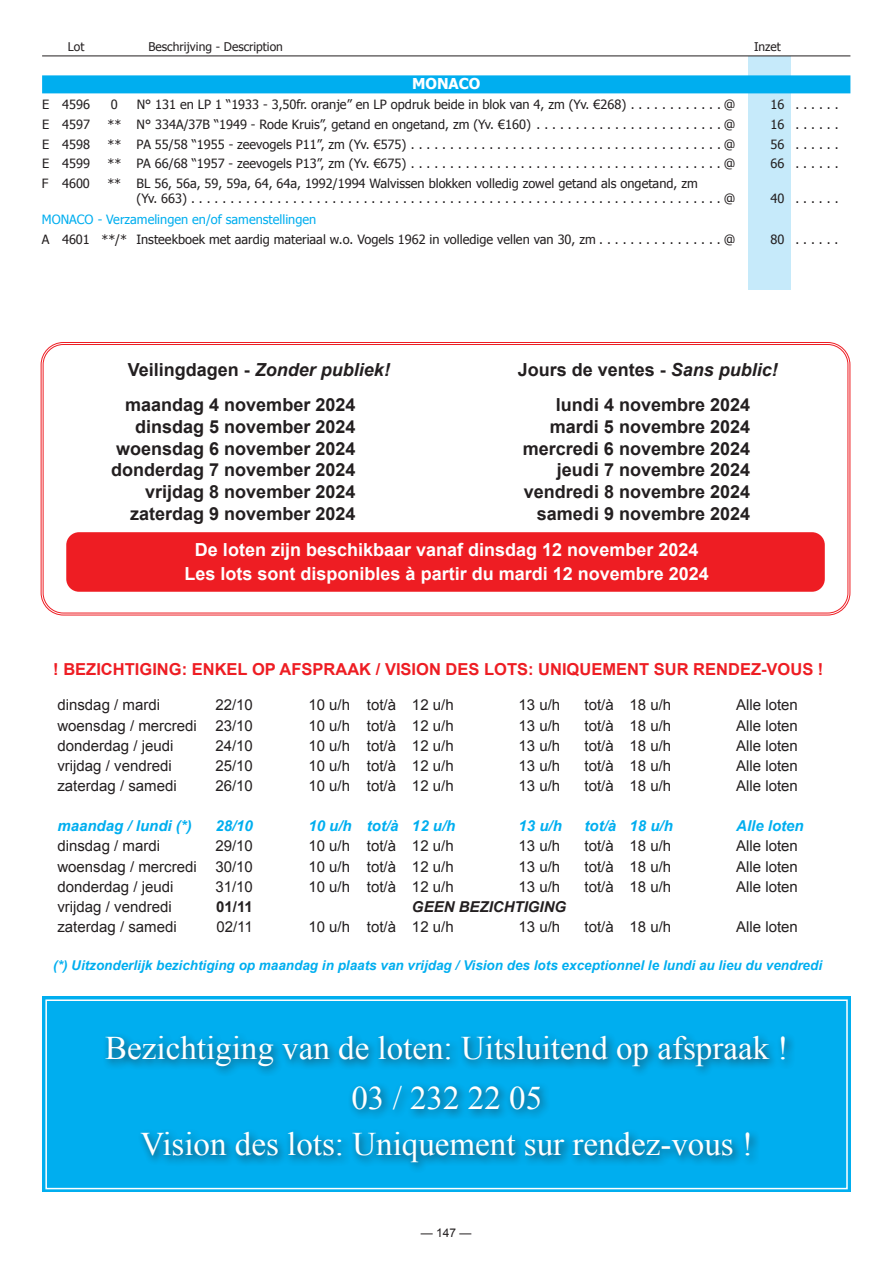
<style>
.page{position:relative;width:893px;height:1264px;background:#fff}
.page>*{position:absolute;margin:0;border:0;box-sizing:border-box;transform-origin:0 0}
.t1{font:33px/49.5px "Times New Roman";color:#fff;text-align:center}
.t2{font:700 18px "Arial";color:#231f20}
.t3{font:700 18px/24px "Arial";color:#fff;text-align:center}
.t4{font:italic 700 18px "Arial";color:#231f20}
.t5{font:700 16.5px "Arial";color:#ee1d23}
.t6{font:15px "Arial";color:#231f20}
.t7{font:italic 700 15px "Arial";color:#00aeef}
.t8{font:italic 700 15px "Arial";color:#231f20}
.t9{font:700 15px "Tahoma";color:#fff}
.t10{font:700 15px "Arial";color:#231f20}
.t11{font:italic 700 13.5px "Arial";color:#00aeef}
.t12{font:12.75px/15.3px "Tahoma";color:#231f20}
.t13{font:12.75px "Tahoma";color:#00aeef}
.t14{font:12px "Tahoma";color:#231f20}
.t15{font:12px "Arial";color:#231f20}
.s1{font-style:normal}
.s2{font-style:italic}
</style>
<div class="page">
<div style="left:748px;top:56px;width:42px;height:234px;background:#c6eafa"></div>
<hr style="left:42px;top:56px;width:808px;height:1px;background:#231f20">
<div style="left:42px;top:75px;width:808px;height:18px;background:#00aeef"></div>
<div style="left:42px;top:996px;width:809px;height:196px;background:#00aeef"></div>
<div style="left:45px;top:999px;width:802px;height:190px;border:2px solid #fff"></div>
<div style="left:102px;top:1031px;width:693px;height:142px;background:#231f20;opacity:.75"></div>
<div style="left:66px;top:532px;width:758px;height:60px;background:#ee1d23;border-radius:13px"></div>
<p class="t14" style="left:68px;top:39px;width:18px">Lot</p>
<p class="t14" style="left:148px;top:39px;width:136px">Beschrijving - Description</p>
<p class="t14" style="left:754px;top:39px;width:28px">Inzet</p>
<p class="t9" style="left:412px;top:73px;width:70px">MONACO</p>
<p class="t12" style="left:42px;top:96px;width:49px">E 4596</p>
<p class="t12" style="left:111px;top:96px;width:8px">0</p>
<p class="t12" style="left:137px;top:96px;width:600px">N° 131 en LP 1 “1933 - 3,50fr. oranje” en LP opdruk beide in blok van 4, zm (Yv. €268) . . . . . . . . . . . @</p>
<p class="t12" style="left:770px;top:96px;width:70px">16 . . . . . .</p>
<p class="t12" style="left:42px;top:116px;width:49px">E 4597</p>
<p class="t12" style="left:107px;top:116px;width:629px">** N° 334A/37B “1949 - Rode Kruis”, getand en ongetand, zm (Yv. €160) . . . . . . . . . . . . . . . . . . . . . . . @</p>
<p class="t12" style="left:770px;top:116px;width:70px">16 . . . . . .</p>
<p class="t12" style="left:42px;top:136px;width:49px">E 4598</p>
<p class="t12" style="left:107px;top:136px;width:629px">** PA 55/58 “1955 - zeevogels P11”, zm (Yv. €575) . . . . . . . . . . . . . . . . . . . . . . . . . . . . . . . . . . . . . . . @</p>
<p class="t12" style="left:770px;top:136px;width:70px">56 . . . . . .</p>
<p class="t12" style="left:42px;top:155px;width:49px">E 4599</p>
<p class="t12" style="left:107px;top:155px;width:629px">** PA 66/68 “1957 - zeevogels P13”, zm (Yv. €675) . . . . . . . . . . . . . . . . . . . . . . . . . . . . . . . . . . . . . . . @</p>
<p class="t12" style="left:770px;top:155px;width:70px">66 . . . . . .</p>
<p class="t12" style="left:42px;top:175px;width:49px">F 4600</p>
<p class="t12" style="left:136px;top:175px;width:600px;text-indent:-29px">** BL 56, 56a, 59, 59a, 64, 64a, 1992/1994 Walvissen blokken volledig zowel getand als ongetand, zm<br>(Yv. 663) . . . . . . . . . . . . . . . . . . . . . . . . . . . . . . . . . . . . . . . . . . . . . . . . . . . . . . . . . . . . . . . . . . . @</p>
<p class="t12" style="left:770px;top:191px;width:70px">40 . . . . . .</p>
<p class="t13" style="left:42px;top:211px;width:276px">MONACO - Verzamelingen en/of samenstellingen</p>
<p class="t12" style="left:42px;top:231px;width:695px">A 4601 **/* Insteekboek met aardig materiaal w. o. Vogels 1962 in volledige vellen van 30, zm . . . . . . . . . . . . . . . @</p>
<p class="t12" style="left:770px;top:231px;width:70px">80 . . . . . .</p>
<h2 class="t4" style="left:128px;top:358px;width:263px"><span class="s1">Veilingdagen -</span> Zonder publiek!</h2>
<h2 class="t2" style="left:517px;top:358px;width:262px">Jours de ventes - <span class="s2">Sans public!</span></h2>
<h2 class="t2" style="left:125px;top:393px;width:232px">maandag 4 november 2024</h2>
<h2 class="t2" style="left:556px;top:393px;width:196px">lundi 4 novembre 2024</h2>
<h2 class="t2" style="left:135px;top:415px;width:222px">dinsdag 5 november 2024</h2>
<h2 class="t2" style="left:550px;top:415px;width:202px">mardi 5 novembre 2024</h2>
<h2 class="t2" style="left:116px;top:436px;width:241px">woensdag 6 november 2024</h2>
<h2 class="t2" style="left:523px;top:436px;width:229px">mercredi 6 novembre 2024</h2>
<h2 class="t2" style="left:111px;top:458px;width:246px">donderdag 7 november 2024</h2>
<h2 class="t2" style="left:557px;top:458px;width:195px">jeudi 7 novembre 2024</h2>
<h2 class="t2" style="left:145px;top:480px;width:212px">vrijdag 8 november 2024</h2>
<h2 class="t2" style="left:524px;top:480px;width:228px">vendredi 8 novembre 2024</h2>
<h2 class="t2" style="left:130px;top:501px;width:227px">zaterdag 9 november 2024</h2>
<h2 class="t2" style="left:537px;top:501px;width:215px">samedi 9 novembre 2024</h2>
<h2 class="t3" style="left:184px;top:538px;width:526px">De loten zijn beschikbaar vanaf dinsdag 12 november 2024<br>Les lots sont disponibles à partir du mardi 12 novembre 2024</h2>
<p class="t5" style="left:53px;top:658px;width:771px">! BEZICHTIGING: ENKEL OP AFSPRAAK / VISION DES LOTS: UNIQUEMENT SUR RENDEZ-VOUS !</p>
<p class="t6" style="left:57px;top:695px;width:104px">dinsdag / mardi</p>
<p class="t6" style="left:215px;top:695px;width:39px">22/10</p>
<p class="t6" style="left:308px;top:695px;width:147px">10 u/h tot/à 12 u/h</p>
<p class="t6" style="left:518px;top:695px;width:43px">13 u/h</p>
<p class="t6" style="left:584px;top:695px;width:88px">tot/à 18 u/h</p>
<p class="t6" style="left:736px;top:695px;width:63px">Alle loten</p>
<p class="t6" style="left:57px;top:715px;width:197px">woensdag / mercredi 23/10</p>
<p class="t6" style="left:308px;top:715px;width:147px">10 u/h tot/à 12 u/h</p>
<p class="t6" style="left:518px;top:715px;width:43px">13 u/h</p>
<p class="t6" style="left:584px;top:715px;width:88px">tot/à 18 u/h</p>
<p class="t6" style="left:736px;top:715px;width:63px">Alle loten</p>
<p class="t6" style="left:57px;top:735px;width:117px">donderdag / jeudi</p>
<p class="t6" style="left:215px;top:735px;width:39px">24/10</p>
<p class="t6" style="left:308px;top:735px;width:147px">10 u/h tot/à 12 u/h</p>
<p class="t6" style="left:518px;top:735px;width:43px">13 u/h</p>
<p class="t6" style="left:584px;top:735px;width:88px">tot/à 18 u/h</p>
<p class="t6" style="left:736px;top:735px;width:63px">Alle loten</p>
<p class="t6" style="left:57px;top:756px;width:116px">vrijdag / vendredi</p>
<p class="t6" style="left:215px;top:756px;width:39px">25/10</p>
<p class="t6" style="left:308px;top:756px;width:147px">10 u/h tot/à 12 u/h</p>
<p class="t6" style="left:518px;top:756px;width:43px">13 u/h</p>
<p class="t6" style="left:584px;top:756px;width:88px">tot/à 18 u/h</p>
<p class="t6" style="left:736px;top:756px;width:63px">Alle loten</p>
<p class="t6" style="left:57px;top:776px;width:121px">zaterdag / samedi</p>
<p class="t6" style="left:215px;top:776px;width:39px">26/10</p>
<p class="t6" style="left:308px;top:776px;width:147px">10 u/h tot/à 12 u/h</p>
<p class="t6" style="left:518px;top:776px;width:43px">13 u/h</p>
<p class="t6" style="left:584px;top:776px;width:88px">tot/à 18 u/h</p>
<p class="t6" style="left:736px;top:776px;width:63px">Alle loten</p>
<p class="t7" style="left:57px;top:816px;width:136px">maandag / lundi (*)</p>
<p class="t7" style="left:215px;top:816px;width:39px">28/10</p>
<p class="t7" style="left:308px;top:816px;width:148px">10 u/h tot/à 12 u/h</p>
<p class="t7" style="left:518px;top:816px;width:45px">13 u/h</p>
<p class="t7" style="left:584px;top:816px;width:90px">tot/à 18 u/h</p>
<p class="t7" style="left:736px;top:816px;width:69px">Alle loten</p>
<p class="t6" style="left:57px;top:836px;width:104px">dinsdag / mardi</p>
<p class="t6" style="left:215px;top:836px;width:39px">29/10</p>
<p class="t6" style="left:308px;top:836px;width:147px">10 u/h tot/à 12 u/h</p>
<p class="t6" style="left:518px;top:836px;width:43px">13 u/h</p>
<p class="t6" style="left:584px;top:836px;width:88px">tot/à 18 u/h</p>
<p class="t6" style="left:736px;top:836px;width:63px">Alle loten</p>
<p class="t6" style="left:57px;top:856px;width:197px">woensdag / mercredi 30/10</p>
<p class="t6" style="left:308px;top:856px;width:147px">10 u/h tot/à 12 u/h</p>
<p class="t6" style="left:518px;top:856px;width:43px">13 u/h</p>
<p class="t6" style="left:584px;top:856px;width:88px">tot/à 18 u/h</p>
<p class="t6" style="left:736px;top:856px;width:63px">Alle loten</p>
<p class="t6" style="left:57px;top:876px;width:117px">donderdag / jeudi</p>
<p class="t6" style="left:215px;top:876px;width:39px">31/10</p>
<p class="t6" style="left:308px;top:876px;width:147px">10 u/h tot/à 12 u/h</p>
<p class="t6" style="left:518px;top:876px;width:43px">13 u/h</p>
<p class="t6" style="left:584px;top:876px;width:88px">tot/à 18 u/h</p>
<p class="t6" style="left:736px;top:876px;width:63px">Alle loten</p>
<p class="t6" style="left:57px;top:896px;width:116px">vrijdag / vendredi</p>
<p class="t10" style="left:216px;top:896px;width:38px">01/11</p>
<p class="t8" style="left:412px;top:897px;width:156px">GEEN BEZICHTIGING</p>
<p class="t6" style="left:57px;top:917px;width:121px">zaterdag / samedi</p>
<p class="t6" style="left:216px;top:917px;width:38px">02/11</p>
<p class="t6" style="left:308px;top:917px;width:147px">10 u/h tot/à 12 u/h</p>
<p class="t6" style="left:518px;top:917px;width:43px">13 u/h</p>
<p class="t6" style="left:584px;top:917px;width:88px">tot/à 18 u/h</p>
<p class="t6" style="left:736px;top:917px;width:63px">Alle loten</p>
<p class="t11" style="left:53px;top:957px;width:770px">(*) Uitzonderlijk bezichtiging op maandag in plaats van vrijdag / Vision des lots exceptionnel le lundi au lieu du vendredi</p>
<h1 class="t1" style="left:105px;top:1023px;width:684px">Bezichtiging van de loten: Uitsluitend op afspraak !<br>03 / 232 22 05</h1>
<h1 class="t1" style="left:141px;top:1119px;width:614px">Vision des lots: Uniquement sur rendez-vous !</h1>
<p class="t15" style="left:421px;top:1225px;width:52px">— 147 —</p>
</div>
